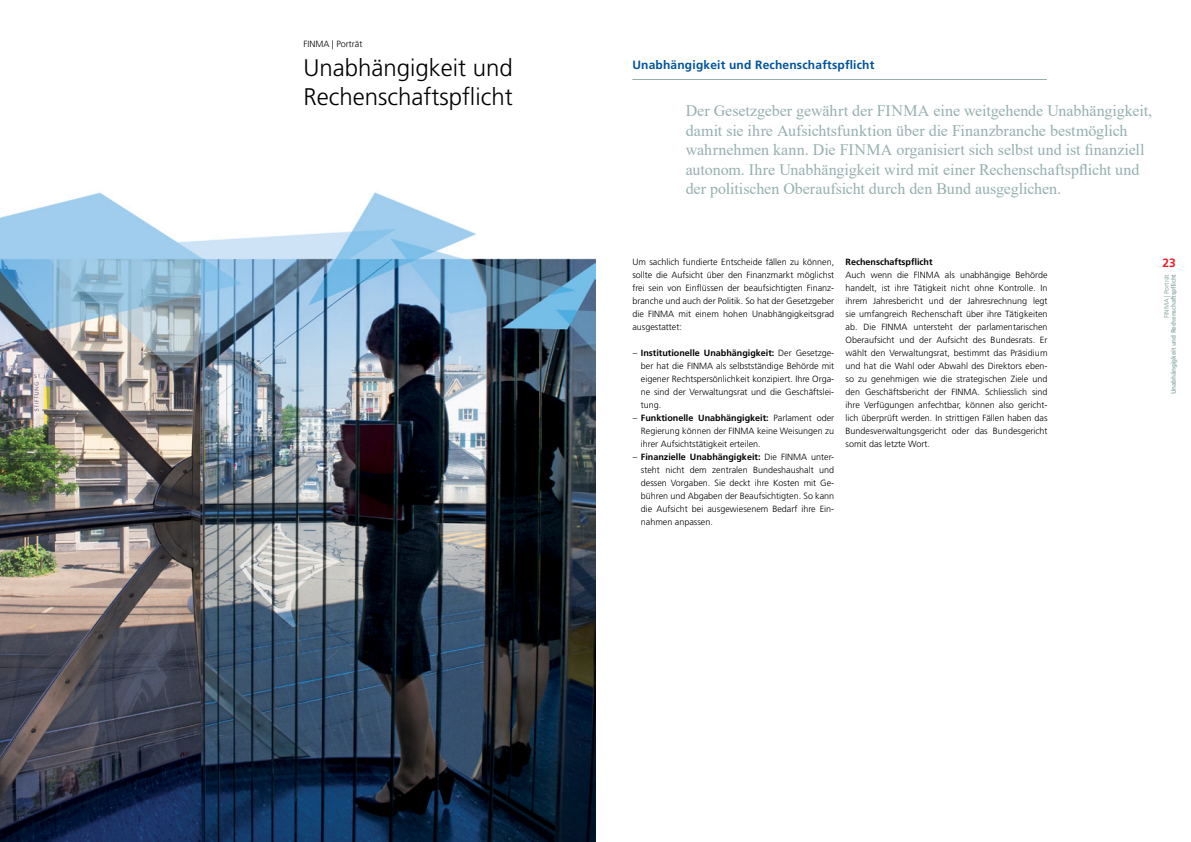
<style>
.page{position:relative;width:1191px;height:842px;background:#fff}
.page>*{position:absolute;margin:0;border:0;box-sizing:border-box;transform-origin:0 0}
.t1{font:300 24px/28.8px "Frutiger LT Std";color:#000}
.t2{font:16px/19.5px "Times New Roman";letter-spacing:-.005em;color:#96afae}
.t3{font:700 12px "Frutiger LT Std";letter-spacing:.015em;color:#00539b}
.t4{font:700 12px "Frutiger LT Std";color:#ed1d24}
.t5{font:300 9px/13px "Frutiger LT Std";color:#000;text-align:justify}
.t6{font:700 9px "Frutiger LT Std";color:#000}
.t7{font:700 6.5px "Frutiger LT Std";letter-spacing:-.03em;color:#96afae}
.t8{font:6.5px "Frutiger LT Std";letter-spacing:-.03em;color:#96afae}
.s1{font-weight:700}
</style>
<div class="page">
<img style="left:0;top:192px;width:595px;height:650px">
<hr style="left:632px;top:79px;width:415px;height:1px;background:#96afae">
<p class="t5" style="left:303px;top:38px;width:60px">FINMA | Porträt</p>
<h1 class="t1" style="left:303px;top:54px;width:211px">Unabhängigkeit und<br>Rechenschaftspflicht</h1>
<h3 class="t3" style="left:632px;top:57px;width:244px">Unabhängigkeit und Rechenschaftspflicht</h3>
<p class="t2" style="left:685px;top:101px;width:468px">Der Gesetzgeber gewährt der FINMA eine weitgehende Unabhängigkeit, damit sie ihre Aufsichtsfunktion über die Finanzbranche bestmöglich wahrnehmen kann. Die FINMA organisiert sich selbst und ist finanziell autonom. Ihre Unabhängigkeit wird mit einer Rechenschaftspflicht und der politischen Oberaufsicht durch den Bund ausgeglichen.</p>
<p class="t5" style="left:632px;top:255px;width:203px">Um sachlich fundierte Entscheide fällen zu können, sollte die Aufsicht über den Finanzmarkt möglichst frei sein von Einflüssen der beaufsichtigten Finanz&shy;branche und auch der Politik. So hat der Gesetzgeber die FINMA mit einem hohen Unabhängigkeitsgrad ausgestattet:</p>
<p class="t5" style="left:641px;top:346px;width:195px;text-indent:-8px">– <span class="s1">Institutionelle Unabhängigkeit:</span> Der Gesetzge&shy;ber hat die FINMA als selbstständige Behörde mit eigener Rechtspersönlichkeit konzipiert. Ihre Orga&shy;ne sind der Verwaltungsrat und die Geschäftslei&shy;tung.</p>
<p class="t5" style="left:641px;top:411px;width:195px;text-indent:-8px">– <span class="s1">Funktionelle Unabhängigkeit:</span> Parlament oder Regierung können der FINMA keine Weisungen zu ihrer Aufsichtstätigkeit erteilen.</p>
<p class="t5" style="left:641px;top:450px;width:195px;text-indent:-8px">– <span class="s1">Finanzielle Unabhängigkeit:</span> Die FINMA unter&shy;steht nicht dem zentralen Bundeshaushalt und dessen Vorgaben. Sie deckt ihre Kosten mit Ge&shy;bühren und Abgaben der Beaufsichtigten. So kann die Aufsicht bei ausgewiesenem Bedarf ihre Ein&shy;nahmen anpassen.</p>
<p class="t6" style="left:845px;top:256px;width:88px">Rechenschaftspflicht</p>
<p class="t5" style="left:845px;top:268px;width:203px">Auch wenn die FINMA als unabhängige Behörde handelt, ist ihre Tätigkeit nicht ohne Kontrolle. In ihrem Jahresbericht und der Jahresrechnung legt sie umfangreich Rechenschaft über ihre Tätigkeiten ab. Die FINMA untersteht der parlamentarischen Oberaufsicht und der Aufsicht des Bundesrats. Er wählt den Verwaltungsrat, bestimmt das Präsidium und hat die Wahl oder Abwahl des Direktors eben&shy;so zu genehmigen wie die strategischen Ziele und den Geschäftsbericht der FINMA. Schliesslich sind ihre Verfügungen anfechtbar, können also gericht&shy;lich überprüft werden. In strittigen Fällen haben das Bundesverwaltungsgericht oder das Bundesgericht somit das letzte Wort.</p>
<h3 class="t4" style="left:1162px;top:256px;width:15px">23</h3>
<p class="t8" style="left:1162px;top:318px;width:46px;rotate:-90deg">FINMA | Porträt</p>
<p class="t7" style="left:1169px;top:394px;width:122px;rotate:-90deg">Unabhängigkeit und Rechenschaftspflicht</p>
</div>
